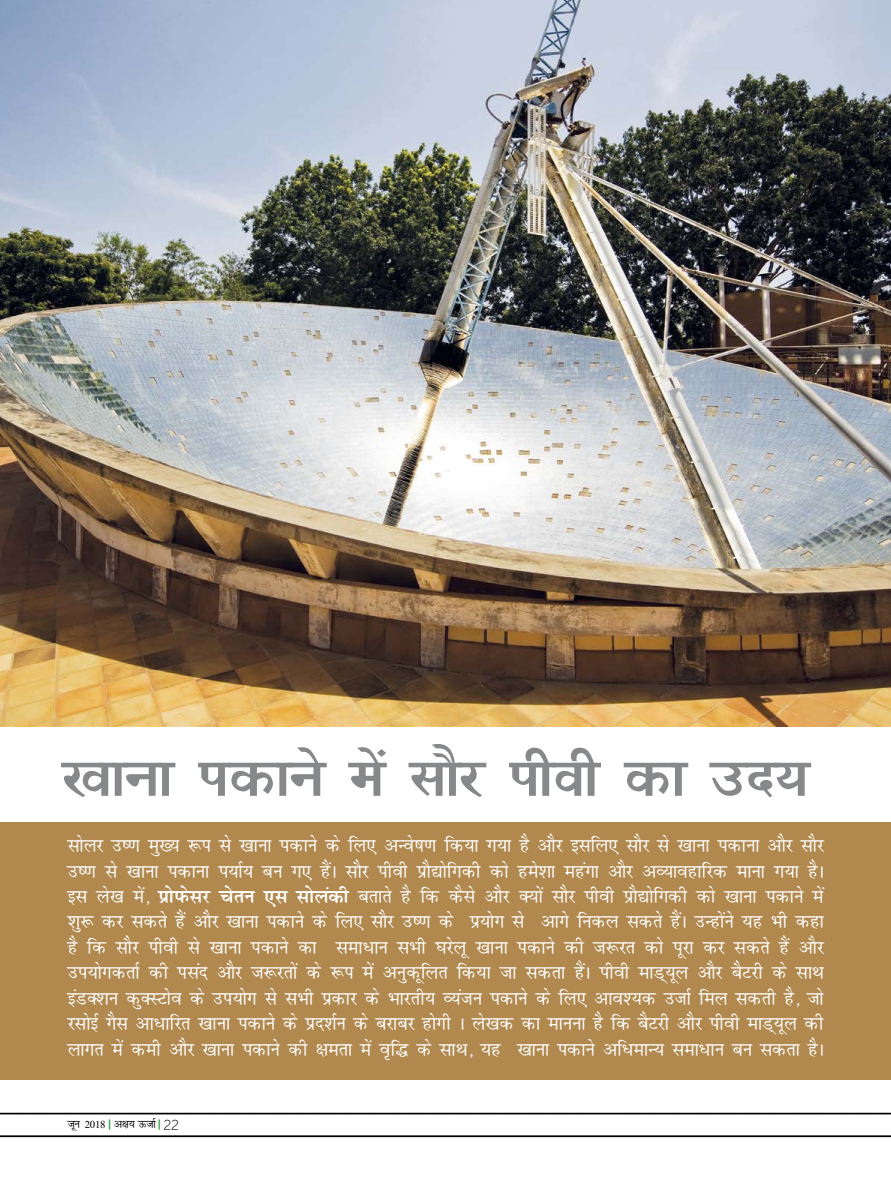
<style>
.page{position:relative;width:891px;height:1188px;background:#fff}
.page>*{position:absolute;margin:0;border:0;box-sizing:border-box;transform-origin:0 0}
.t1{font:64.8px "Walkman Bold 19 Normal";color:#87888a}
.t2{font:22.5px/25.5px "Walkman Chanakya 905 Normal";color:#fff;text-align:justify}
.t3{font:13.5px "Walkman Chanakya 905 Normal";letter-spacing:-.02em;color:#000}
.s1{font-family:"Walkman Chanakya 905";font-weight:700}
.s2{font-family:"Museo Sans 700";font-size:10.8px;color:#1fa12e}
.s3{font-family:"Museo Sans 100";font-size:14.4px}
</style>
<div class="page">
<svg style="left:0;top:1113px;width:891px;height:1px"></svg>
<svg style="left:0;top:1136px;width:891px;height:1px"></svg>
<div style="left:0;top:823px;width:891px;height:257px;background:#b1894f"></div>
<img style="left:0;top:0;width:891px;height:727px">
<h1 class="t1" style="left:66px;top:737px;width:747px">[kkuk idkus esa lkSj ihoh dk mn;</h1>
<p class="t2" style="left:68px;top:834px;width:758px">lksyj m".k eq[; :i ls [kkuk idkus ds fy, vUos"k.k fd;k x;k gS vkSj blfy, lkSj ls [kkuk idkuk vkSj lkSj m".k ls [kkuk idkuk i;kZ; cu x, gSaA lkSj ihoh çkS|ksfxdh dks ges'kk egaxk vkSj vO;kogkfjd ekuk x;k gSA bl ys[k esa] <span class="s1">çksiQslj psru ,l lksyadh</span> crkrs gS fd dSls vkSj D;ksa lkSj ihoh çkS|ksfxdh dks [kkuk idkus esa 'kq: dj ldrs gSa vkSj [kkuk idkus ds fy, lkSj m".k ds ç;ksx ls vkxs fudy ldrs gSaA mUgksaus ;g Hkh dgk gS fd lkSj ihoh ls [kkuk idkus dk lek/ku lHkh ?kjsyw [kkuk idkus dh t:jr dks iwjk dj ldrs gSa vkSj mi;ksxdrkZ dh ilan vkSj t:jrksa ds :i esa vuqdwfyr fd;k tk ldrk gSaA ihoh ekM~;wy vkSj cSVjh ds lkFk baMD'ku dqDLVkso ds mi;ksx ls lHkh çdkj ds Hkkjrh; O;atu idkus ds fy, vko';d mtkZ fey ldrh gS] tks jlksbZ xSl vk/kfjr [kkuk idkus ds çn'kZu ds cjkcj gksxh A ys[kd dk ekuuk gS fd cSVjh vkSj ihoh ekM~;wy dh ykxr esa deh vkSj [kkuk idkus dh {kerk esa o`f¼ ds lkFk] ;g [kkuk idkus vf/ekU; lek/ku cu ldrk gSA</p>
<p class="t3" style="left:68px;top:1116px;width:113px">twu 2018 <span class="s2">|</span> v{k; ÅtkZ <span class="s2">|</span> <span class="s3">22</span></p>
</div>
